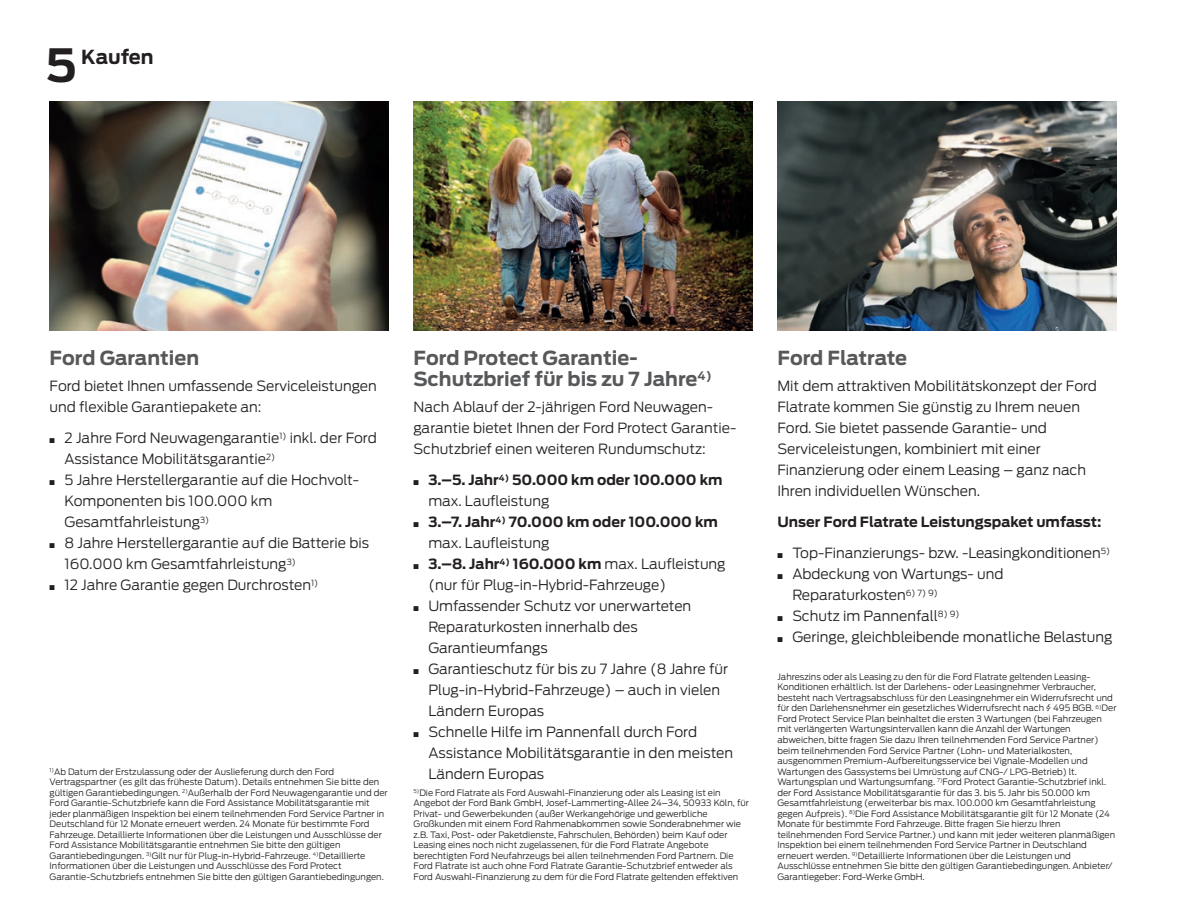
<style>
.page{position:relative;width:1191px;height:918px;background:#fff}
.page>*{position:absolute;margin:0;border:0;box-sizing:border-box;transform-origin:0 0}
.t1{font:700 45.5px "Ford Antenna";color:#231f20}
.t2{font:700 19.25px/21px "Ford Antenna";color:#57585a}
.t3{font:700 19.25px "Ford Antenna";letter-spacing:-.005em;color:#231f20}
.t4{font:300 14px/21px "Ford Antenna";color:#231f20}
.t5{font:700 14px/21px "Ford Antenna";color:#231f20}
.t6{font:300 8.75px/10.5px "Ford Antenna";color:#231f20}
.s1{font-weight:300}
.s2{font-weight:700}
</style>
<div class="page">
<img style="left:413px;top:102px;width:339px;height:228px">
<img style="left:777px;top:102px;width:339px;height:228px">
<img style="left:50px;top:102px;width:339px;height:228px">
<h1 class="t1" style="left:46px;top:24px;width:32px">5</h1>
<h2 class="t3" style="left:81px;top:39px;width:74px">Kaufen</h2>
<h2 class="t2" style="left:50px;top:346px;width:151px">Ford Garantien</h2>
<h3 class="t4" style="left:50px;top:374px;width:329px">Ford bietet Ihnen umfassende Serviceleistungen und flexible Garantiepakete an:</h3>
<h3 class="t4" style="left:64px;top:426px;width:314px;text-indent:-15px">■ 2 Jahre Ford Neuwagengarantie<sup>1)</sup> inkl. der Ford<br>Assistance Mobilitätsgarantie<sup>2)</sup></h3>
<h3 class="t4" style="left:64px;top:468px;width:296px;text-indent:-15px">■ 5 Jahre Herstellergarantie auf die Hochvolt-<br>Komponenten bis 100.000 km<br>Gesamtfahrleistung<sup>3)</sup></h3>
<h3 class="t4" style="left:64px;top:531px;width:306px;text-indent:-15px">■ 8 Jahre Herstellergarantie auf die Batterie bis<br>160.000 km Gesamtfahrleistung<sup>3)</sup></h3>
<h3 class="t4" style="left:50px;top:573px;width:270px">■ 12 Jahre Garantie gegen Durchrosten<sup>1)</sup></h3>
<p class="t6" style="left:50px;top:765px;width:339px"><sup>1)</sup>Ab Datum der Erstzulassung oder der Auslieferung durch den Ford Vertragspartner (es gilt das früheste Datum). Details entnehmen Sie bitte den gültigen Garantiebedingungen. <sup>2)</sup>Außerhalb der Ford Neuwagengarantie und der Ford Garantie-Schutzbriefe kann die Ford Assistance Mobilitätsgarantie mit jeder planmäßigen Inspektion bei einem teilnehmenden Ford Service Partner in Deutschland für 12 Monate erneuert werden. 24 Monate für bestimmte Ford Fahrzeuge. Detaillierte Informationen über die Leistungen und Ausschlüsse der Ford Assistance Mobilitätsgarantie entnehmen Sie bitte den gültigen Garantiebedingungen. <sup>3)</sup>Gilt nur für Plug-in-Hybrid-Fahrzeuge. <sup>4)</sup>Detaillierte Informationen über die Leistungen und Ausschlüsse des Ford Protect Garantie-Schutzbriefs entnehmen Sie bitte den gültigen Garantiebedingungen.</p>
<h2 class="t2" style="left:413px;top:346px;width:300px">Ford Protect Garantie-<br>Schutzbrief für bis zu 7 Jahre<sup>4)</sup></h2>
<h3 class="t4" style="left:413px;top:395px;width:324px">Nach Ablauf der 2-jährigen Ford Neuwagen&shy;garantie bietet Ihnen der Ford Protect Garantie-<br>Schutzbrief einen weiteren Rundumschutz:</h3>
<h3 class="t5" style="left:428px;top:468px;width:296px;text-indent:-15px">■ 3.–5. Jahr<sup>4)</sup> 50.000 km oder 100.000 km <span class="s1">max. Laufleistung</span></h3>
<h3 class="t5" style="left:428px;top:510px;width:291px;text-indent:-15px">■ 3.–7. Jahr<sup>4)</sup> 70.000 km oder 100.000 km <span class="s1">max. Laufleistung</span></h3>
<h3 class="t4" style="left:428px;top:552px;width:299px;text-indent:-15px">■ <span class="s2">3.–8. Jahr</span><sup>4)</sup> <span class="s2">160.000 km</span> max. Laufleistung (nur für Plug-in-Hybrid-Fahrzeuge)</h3>
<h3 class="t4" style="left:428px;top:594px;width:264px;text-indent:-15px">■ Umfassender Schutz vor unerwarteten<br>Reparaturkosten innerhalb des<br>Garantieumfangs</h3>
<h3 class="t4" style="left:428px;top:657px;width:301px;text-indent:-15px">■ Garantieschutz für bis zu 7 Jahre (8 Jahre für<br>Plug-in-Hybrid-Fahrzeuge) – auch in vielen<br>Ländern Europas</h3>
<h3 class="t4" style="left:428px;top:720px;width:306px;text-indent:-15px">■ Schnelle Hilfe im Pannenfall durch Ford<br>Assistance Mobilitätsgarantie in den meisten<br>Ländern Europas</h3>
<p class="t6" style="left:413px;top:786px;width:337px"><sup>5)</sup>Die Ford Flatrate als Ford Auswahl-Finanzierung oder als Leasing ist ein Angebot der Ford Bank GmbH, Josef-Lammerting-Allee 24–34, 50933 Köln, für Privat- und Gewerbekunden (außer Werkangehörige und gewerbliche Großkunden mit einem Ford Rahmenabkommen sowie Sonderabnehmer wie z.B. Taxi, Post- oder Paketdienste, Fahrschulen, Behörden) beim Kauf oder Leasing eines noch nicht zugelassenen, für die Ford Flatrate Angebote berechtigten Ford Neufahrzeugs bei allen teilnehmenden Ford Partnern. Die Ford Flatrate ist auch ohne Ford Flatrate Garantie-Schutzbrief entweder als Ford Auswahl-Finanzierung zu dem für die Ford Flatrate geltenden effektiven</p>
<h2 class="t2" style="left:777px;top:346px;width:131px">Ford Flatrate</h2>
<p class="t4" style="left:777px;top:374px;width:321px">Mit dem attraktiven Mobilitätskonzept der Ford Flatrate kommen Sie günstig zu Ihrem neuen Ford. Sie bietet passende Garantie- und Serviceleistungen, kombiniert mit einer Finanzierung oder einem Leasing – ganz nach Ihren individuellen Wünschen.</p>
<h3 class="t5" style="left:777px;top:510px;width:325px">Unser Ford Flatrate Leistungspaket umfasst:</h3>
<h3 class="t4" style="left:777px;top:541px;width:334px">■ Top-Finanzierungs- bzw. -Leasingkonditionen<sup>5)</sup></h3>
<h3 class="t4" style="left:792px;top:562px;width:213px;text-indent:-15px">■ Abdeckung von Wartungs- und<br>Reparaturkosten<sup>6)</sup> <sup>7)</sup> <sup>9)</sup></h3>
<h3 class="t4" style="left:777px;top:604px;width:183px">■ Schutz im Pannenfall<sup>8)</sup> <sup>9)</sup></h3>
<h3 class="t4" style="left:777px;top:625px;width:337px">■ Geringe, gleichbleibende monatliche Belastung</h3>
<p class="t6" style="left:777px;top:670px;width:340px">Jahreszins oder als Leasing zu den für die Ford Flatrate geltenden Leasing-Konditionen erhältlich. Ist der Darlehens- oder Leasingnehmer Verbraucher, besteht nach Vertragsabschluss für den Leasingnehmer ein Widerrufsrecht und für den Darlehensnehmer ein gesetzliches Widerrufsrecht nach § 495 BGB. <sup>6)</sup>Der Ford Protect Service Plan beinhaltet die ersten 3 Wartungen (bei Fahrzeugen mit verlängerten Wartungsintervallen kann die Anzahl der Wartungen abweichen, bitte fragen Sie dazu Ihren teilnehmenden Ford Service Partner) beim teilnehmenden Ford Service Partner (Lohn- und Materialkosten, ausgenommen Premium-Aufbereitungsservice bei Vignale-Modellen und Wartungen des Gassystems bei Umrüstung auf CNG-/ LPG-Betrieb) lt.<br>Wartungsplan und Wartungsumfang. <sup>7)</sup>Ford Protect Garantie-Schutzbrief inkl. der Ford Assistance Mobilitätsgarantie für das 3. bis 5. Jahr bis 50.000 km Gesamtfahrleistung (erweiterbar bis max. 100.000 km Gesamtfahrleistung gegen Aufpreis). <sup>8)</sup>Die Ford Assistance Mobilitätsgarantie gilt für 12 Monate (24<br>Monate für bestimmte Ford Fahrzeuge. Bitte fragen Sie hierzu Ihren teilnehmenden Ford Service Partner.) und kann mit jeder weiteren planmäßigen Inspektion bei einem teilnehmenden Ford Service Partner in Deutschland erneuert werden. <sup>9)</sup>Detaillierte Informationen über die Leistungen und Ausschlüsse entnehmen Sie bitte den gültigen Garantiebedingungen. Anbieter/ Garantiegeber: Ford-Werke GmbH.</p>
</div>
